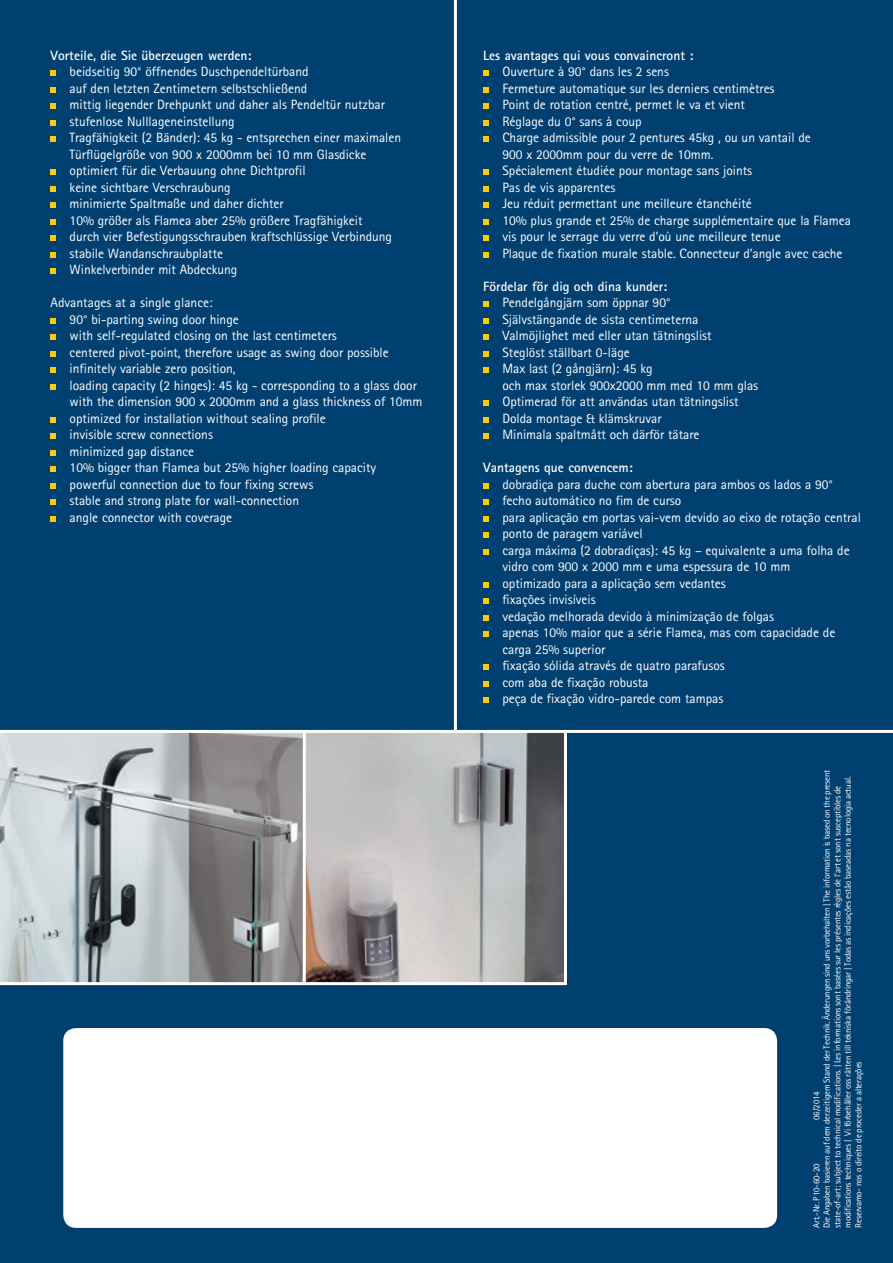
<style>
.page{position:relative;width:893px;height:1263px;background:#004071}
.page>*{position:absolute;margin:0;border:0;box-sizing:border-box;transform-origin:0 0}
.t1{font:13.5px/16.5px "Rotis Sans Serif";letter-spacing:-.005em;color:#fff}
.t2{font:700 13.5px "Rotis Sans Serif";color:#fff}
.t3{font:9px/10.5px "Rotis Sans Serif";letter-spacing:-.02em;color:#fff}
</style>
<div class="page">
<div style="left:63px;top:1028px;width:714px;height:200px;background:#fff;border-radius:13px"></div>
<svg style="left:51px;top:70px;width:5px;height:6px"></svg>
<svg style="left:51px;top:87px;width:5px;height:6px"></svg>
<svg style="left:51px;top:103px;width:5px;height:6px"></svg>
<svg style="left:51px;top:120px;width:5px;height:6px"></svg>
<svg style="left:51px;top:136px;width:5px;height:6px"></svg>
<svg style="left:51px;top:169px;width:5px;height:6px"></svg>
<svg style="left:51px;top:186px;width:5px;height:6px"></svg>
<svg style="left:51px;top:202px;width:5px;height:6px"></svg>
<svg style="left:51px;top:219px;width:5px;height:6px"></svg>
<svg style="left:51px;top:235px;width:5px;height:6px"></svg>
<svg style="left:51px;top:252px;width:5px;height:6px"></svg>
<svg style="left:51px;top:268px;width:5px;height:6px"></svg>
<svg style="left:51px;top:318px;width:5px;height:6px"></svg>
<svg style="left:51px;top:334px;width:5px;height:6px"></svg>
<svg style="left:51px;top:351px;width:5px;height:6px"></svg>
<svg style="left:51px;top:367px;width:5px;height:6px"></svg>
<svg style="left:51px;top:384px;width:5px;height:6px"></svg>
<svg style="left:51px;top:417px;width:5px;height:6px"></svg>
<svg style="left:51px;top:433px;width:5px;height:6px"></svg>
<svg style="left:51px;top:450px;width:5px;height:6px"></svg>
<svg style="left:51px;top:466px;width:5px;height:6px"></svg>
<svg style="left:51px;top:483px;width:5px;height:6px"></svg>
<svg style="left:51px;top:499px;width:5px;height:6px"></svg>
<svg style="left:51px;top:516px;width:5px;height:6px"></svg>
<svg style="left:483px;top:70px;width:6px;height:6px"></svg>
<svg style="left:483px;top:87px;width:6px;height:6px"></svg>
<svg style="left:483px;top:103px;width:6px;height:6px"></svg>
<svg style="left:483px;top:120px;width:6px;height:6px"></svg>
<svg style="left:483px;top:136px;width:6px;height:6px"></svg>
<svg style="left:483px;top:169px;width:6px;height:6px"></svg>
<svg style="left:483px;top:186px;width:6px;height:6px"></svg>
<svg style="left:483px;top:202px;width:6px;height:6px"></svg>
<svg style="left:483px;top:219px;width:6px;height:6px"></svg>
<svg style="left:483px;top:235px;width:6px;height:6px"></svg>
<svg style="left:483px;top:252px;width:6px;height:6px"></svg>
<svg style="left:483px;top:301px;width:6px;height:6px"></svg>
<svg style="left:483px;top:318px;width:6px;height:6px"></svg>
<svg style="left:483px;top:334px;width:6px;height:6px"></svg>
<svg style="left:483px;top:351px;width:6px;height:6px"></svg>
<svg style="left:483px;top:367px;width:6px;height:6px"></svg>
<svg style="left:483px;top:400px;width:6px;height:6px"></svg>
<svg style="left:483px;top:417px;width:6px;height:6px"></svg>
<svg style="left:483px;top:433px;width:6px;height:6px"></svg>
<svg style="left:483px;top:483px;width:6px;height:6px"></svg>
<svg style="left:483px;top:499px;width:6px;height:6px"></svg>
<svg style="left:483px;top:516px;width:6px;height:6px"></svg>
<svg style="left:483px;top:532px;width:6px;height:6px"></svg>
<svg style="left:483px;top:549px;width:6px;height:6px"></svg>
<svg style="left:483px;top:582px;width:6px;height:6px"></svg>
<svg style="left:483px;top:598px;width:6px;height:6px"></svg>
<svg style="left:483px;top:615px;width:6px;height:6px"></svg>
<svg style="left:483px;top:631px;width:6px;height:6px"></svg>
<svg style="left:483px;top:664px;width:6px;height:6px"></svg>
<svg style="left:483px;top:681px;width:6px;height:6px"></svg>
<svg style="left:483px;top:697px;width:6px;height:6px"></svg>
<hr style="left:454px;top:0;width:3px;height:747px;background:#fff">
<img style="left:0;top:733px;width:303px;height:249px">
<svg style="left:306px;top:733px;width:258px;height:249px;background:#a8a6a6"></svg>
<hr style="left:0;top:730px;width:893px;height:3px;background:#fff">
<hr style="left:564px;top:733px;width:3px;height:251px;background:#fff">
<hr style="left:303px;top:733px;width:3px;height:251px;background:#fff">
<hr style="left:0;top:982px;width:567px;height:3px;background:#fff">
<p class="t2" style="left:51px;top:46px;width:203px">Vorteile, die Sie überzeugen werden:</p>
<p class="t1" style="left:70px;top:63px;width:333px">beidseitig 90° öffnendes Duschpendeltürband<br>auf den letzten Zentimetern selbstschließend<br>mittig liegender Drehpunkt und daher als Pendeltür nutzbar stufenlose Nulllageneinstellung<br>Tragfähigkeit (2 Bänder): 45 kg - entsprechen einer maximalen Türflügelgröße von 900 x 2000mm bei 10 mm Glasdicke optimiert für die Verbauung ohne Dichtprofil<br>keine sichtbare Verschraubung<br>minimierte Spaltmaße und daher dichter<br>10% größer als Flamea aber 25% größere Tragfähigkeit<br>durch vier Befestigungsschrauben kraftschlüssige Verbindung stabile Wandanschraubplatte<br>Winkelverbinder mit Abdeckung</p>
<p class="t1" style="left:70px;top:294px;width:354px;text-indent:-19px">Advantages at a single glance:<br>90° bi-parting swing door hinge<br>with self-regulated closing on the last centimeters<br>centered pivot-point, therefore usage as swing door possible infinitely variable zero position,<br>loading capacity (2 hinges): 45 kg - corresponding to a glass door with the dimension 900 x 2000mm and a glass thickness of 10mm optimized for installation without sealing profile<br>invisible screw connections<br>minimized gap distance<br>10% bigger than Flamea but 25% higher loading capacity powerful connection due to four fixing screws<br>stable and strong plate for wall-connection<br>angle connector with coverage</p>
<p class="t2" style="left:483px;top:46px;width:212px">Les avantages qui vous convaincront :</p>
<p class="t1" style="left:502px;top:63px;width:350px">Ouverture à 90° dans les 2 sens<br>Fermeture automatique sur les derniers centimètres<br>Point de rotation centré, permet le va et vient<br>Réglage du 0° sans à coup<br>Charge admissible pour 2 pentures 45kg , ou un vantail de<br>900 x 2000mm pour du verre de 10mm.<br>Spécialement étudiée pour montage sans joints<br>Pas de vis apparentes<br>Jeu réduit permettant une meilleure étanchéité<br>10% plus grande et 25% de charge supplémentaire que la Flamea vis pour le serrage du verre d’où une meilleure tenue<br>Plaque de fixation murale stable. Connecteur d’angle avec cache</p>
<p class="t2" style="left:483px;top:277px;width:185px">Fördelar för dig och dina kunder:</p>
<p class="t1" style="left:502px;top:294px;width:257px">Pendelgångjärn som öppnar 90°<br>Självstängande de sista centimeterna Valmöjlighet med eller utan tätningslist<br>Steglöst ställbart 0-läge<br>Max last (2 gångjärn): 45 kg<br>och max storlek 900x2000 mm med 10 mm glas Optimerad för att användas utan tätningslist Dolda montage &amp; klämskruvar<br>Minimala spaltmått och därför tätare</p>
<p class="t2" style="left:483px;top:459px;width:151px">Vantagens que convencem:</p>
<p class="t1" style="left:502px;top:476px;width:360px">dobradiça para duche com abertura para ambos os lados a 90° fecho automático no fim de curso<br>para aplicação em portas vai-vem devido ao eixo de rotação central ponto de paragem variável<br>carga máxima (2 dobradiças): 45 kg – equivalente a uma folha de vidro com 900 x 2000 mm e uma espessura de 10 mm<br>optimizado para a aplicação sem vedantes<br>fixações invisíveis<br>vedação melhorada devido à minimização de folgas<br>apenas 10% maior que a série Flamea, mas com capacidade de carga 25% superior<br>fixação sólida através de quatro parafusos<br>com aba de fixação robusta<br>peça de fixação vidro-parede com tampas</p>
<p class="t3" style="left:811px;top:1228px;width:460px;text-indent:108px;rotate:-90deg">06/2014<br>Die Angaben basieren auf dem derzeitigem Stand der Technik. Änderungen sind uns vorbehalten | The information is based on the present state-of-art; subject to technical modifications. | Les informations sont basées sur les présentes règles de l‘art et sont susceptibles de modifications techniques | Vi förbehåller oss rätten till tekniska förändringar | Todas as indicações estão baseadas na tecnologia actual.<br>Reservamo- nos o direito de proceder a alterações</p>
<p class="t3" style="left:811px;top:1228px;width:66px;rotate:-90deg">Art.-Nr. P10-60-20</p>
</div>
